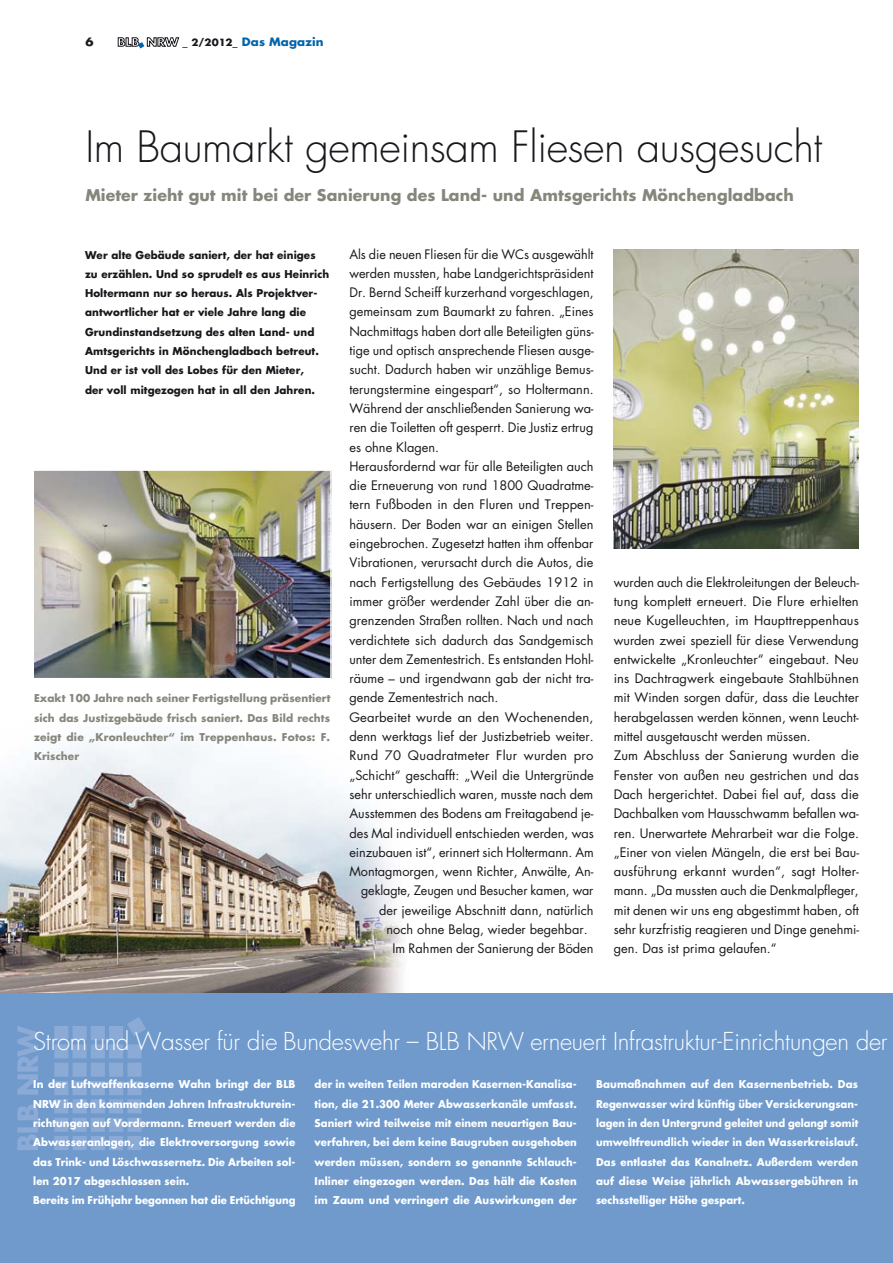
<style>
.page{position:relative;width:893px;height:1263px;background:#fff}
.page>*{position:absolute;margin:0;border:0;box-sizing:border-box;transform-origin:0 0}
.t1{font:300 42px "Futura";letter-spacing:-.01em;color:#1a171c}
.t2{font:300 24px "Futura";letter-spacing:-.01em;color:#fff}
.t3{font:700 15.75px "Futura";letter-spacing:.005em;color:#87867c}
.t4{font:12.75px/19.4px "Futura";color:#1a171c}
.t5{font:12.75px "Futura";letter-spacing:.02em;color:#1a171c}
.t6{font:700 11.25px "Futura";letter-spacing:.01em;color:#0064ad;scale:1.05 1}
.t7{font:700 11.25px "Futura";color:#1a171c;scale:1.05 1}
.t8{font:700 10.5px/19.4px "Futura";letter-spacing:.005em;color:#fff}
.t9{font:700 10.5px/19.4px "Futura";letter-spacing:.01em;color:#1a171c}
.t10{font:700 10.5px/19.4px "Futura";letter-spacing:.005em;color:#fff;text-align:justify;scale:.96 1}
.t11{font:700 10.5px/19.4px "Futura";letter-spacing:.015em;color:#87867c;text-align:justify}
.s1{font-size:9.75px;color:#1a171c}
</style>
<div class="page">
<img style="left:0;top:738px;width:402px;height:255px">
<img style="left:36px;top:472px;width:293px;height:204px">
<div style="left:33px;top:469px;width:299px;height:210px;border:2px solid #fff"></div>
<img style="left:614px;top:250px;width:245px;height:298px">
<svg style="left:118px;top:37px;width:61px;height:11px"></svg>
<div style="left:0;top:993px;width:893px;height:270px;background:#709acc"></div>
<img style="left:17px;top:1017px;width:129px;height:133px">
<p class="t7" style="left:86px;top:34px;width:9px">6</p>
<p class="t6" style="left:183px;top:34px;width:136px"><span class="s1">_ 2/2012_</span> Das Magazin</p>
<h1 class="t1" style="left:85px;top:120px;width:738px">Im Baumarkt gemeinsam Fliesen ausgesucht</h1>
<p class="t3" style="left:85px;top:184px;width:710px">Mieter zieht gut mit bei der Sanierung des Land- und Amtsgerichts Mönchengladbach</p>
<p class="t9" style="left:85px;top:245px;width:246px">Wer alte Gebäude saniert, der hat einiges zu erzählen. Und so sprudelt es aus Heinrich Holtermann nur so heraus. Als Projektver&shy;antwortlicher hat er viele Jahre lang die Grundinstandsetzung des alten Land- und Amtsgerichts in Mönchengladbach betreut.<br>Und er ist voll des Lobes für den Mieter,<br>der voll mitgezogen hat in all den Jahren.</p>
<p class="t4" style="left:349px;top:244px;width:246px">Als die neuen Fliesen für die WCs ausgewählt</p>
<p class="t4" style="left:349px;top:263px;width:246px">werden mussten, habe Landgerichtspräsident</p>
<p class="t4" style="left:349px;top:283px;width:246px">Dr. Bernd Scheiff kurzerhand vorgeschlagen,</p>
<p class="t4" style="left:349px;top:302px;width:246px">gemeinsam zum Baumarkt zu fahren. „Eines</p>
<p class="t4" style="left:349px;top:321px;width:246px">Nachmittags haben dort alle Beteiligten güns-</p>
<p class="t4" style="left:349px;top:340px;width:246px">tige und optisch ansprechende Fliesen ausge-</p>
<p class="t4" style="left:349px;top:360px;width:246px">sucht. Dadurch haben wir unzählige Bemus-</p>
<p class="t4" style="left:349px;top:379px;width:246px">terungstermine eingespart“, so Holtermann.</p>
<p class="t4" style="left:349px;top:398px;width:246px">Während der anschließenden Sanierung wa-</p>
<p class="t4" style="left:349px;top:418px;width:246px">ren die Toiletten oft gesperrt. Die Justiz ertrug</p>
<p class="t4" style="left:349px;top:437px;width:91px">es ohne Klagen.</p>
<p class="t4" style="left:349px;top:456px;width:246px">Herausfordernd war für alle Beteiligten auch</p>
<p class="t4" style="left:349px;top:476px;width:246px">die Erneuerung von rund 1800 Quadratme-</p>
<p class="t4" style="left:349px;top:495px;width:246px">tern Fußboden in den Fluren und Treppen-</p>
<p class="t4" style="left:349px;top:514px;width:246px">häusern. Der Boden war an einigen Stellen</p>
<p class="t4" style="left:349px;top:533px;width:246px">eingebrochen. Zugesetzt hatten ihm offenbar</p>
<p class="t4" style="left:349px;top:553px;width:246px">Vibrationen, verursacht durch die Autos, die</p>
<p class="t4" style="left:349px;top:572px;width:245px">nach Fertigstellung des Gebäudes 1912 in</p>
<p class="t4" style="left:349px;top:591px;width:246px">immer größer werdender Zahl über die an-</p>
<p class="t4" style="left:349px;top:611px;width:246px">grenzenden Straßen rollten. Nach und nach</p>
<p class="t4" style="left:349px;top:630px;width:246px">verdichtete sich dadurch das Sandgemisch</p>
<p class="t4" style="left:349px;top:649px;width:246px">unter dem Zementestrich. Es entstanden Hohl-</p>
<p class="t4" style="left:349px;top:669px;width:246px">räume – und irgendwann gab der nicht tra-</p>
<p class="t4" style="left:349px;top:688px;width:151px">gende Zementestrich nach.</p>
<p class="t4" style="left:349px;top:707px;width:245px">Gearbeitet wurde an den Wochenenden,</p>
<p class="t4" style="left:349px;top:726px;width:246px">denn werktags lief der Justizbetrieb weiter.</p>
<p class="t5" style="left:349px;top:747px;width:246px">Rund 70 Quadratmeter Flur wurden pro</p>
<p class="t4" style="left:349px;top:765px;width:246px">„Schicht“ geschafft: „Weil die Untergründe</p>
<p class="t4" style="left:349px;top:784px;width:245px">sehr unterschiedlich waren, musste nach dem</p>
<p class="t4" style="left:349px;top:804px;width:246px">Ausstemmen des Bodens am Freitagabend je-</p>
<p class="t4" style="left:349px;top:823px;width:246px">des Mal individuell entschieden werden, was</p>
<p class="t4" style="left:349px;top:842px;width:246px">einzubauen ist“, erinnert sich Holtermann. Am</p>
<p class="t4" style="left:349px;top:862px;width:246px">Montagmorgen, wenn Richter, Anwälte, An-</p>
<p class="t4" style="left:361px;top:881px;width:234px">geklagte, Zeugen und Besucher kamen, war</p>
<p class="t4" style="left:379px;top:900px;width:216px">der jeweilige Abschnitt dann, natürlich</p>
<p class="t4" style="left:387px;top:919px;width:203px">noch ohne Belag, wieder begehbar.</p>
<p class="t4" style="left:393px;top:939px;width:202px">Im Rahmen der Sanierung der Böden</p>
<p class="t11" style="left:34px;top:688px;width:298px">Exakt 100 Jahre nach seiner Fertigstellung präsentiert sich das Justizgebäude frisch saniert. Das Bild rechts zeigt die „Kronleuchter“ im Treppenhaus. Fotos: F.<br>Krischer</p>
<p class="t4" style="left:614px;top:572px;width:247px">wurden auch die Elektroleitungen der Beleuch&shy;tung komplett erneuert. Die Flure erhielten neue Kugelleuchten, im Haupttreppenhaus wurden zwei speziell für diese Verwendung entwickelte „Kronleuchter“ eingebaut. Neu ins Dachtragwerk eingebaute Stahlbühnen mit Winden sorgen dafür, dass die Leuchter herabgelassen werden können, wenn Leucht&shy;mittel ausgetauscht werden müssen.<br>Zum Abschluss der Sanierung wurden die Fenster von außen neu gestrichen und das Dach hergerichtet. Dabei fiel auf, dass die Dachbalken vom Hausschwamm befallen wa&shy;ren. Unerwartete Mehrarbeit war die Folge. „Einer von vielen Mängeln, die erst bei Bau&shy;ausführung erkannt wurden“, sagt Holter&shy;mann. „Da mussten auch die Denkmalpfleger, mit denen wir uns eng abgestimmt haben, oft sehr kurzfristig reagieren und Dinge genehmi&shy;gen. Das ist prima gelaufen.“</p>
<h2 class="t2" style="left:33px;top:1026px;width:856px">Strom und Wasser für die Bundeswehr – BLB NRW erneuert Infrastruktur-Einrichtungen der</h2>
<p class="t8" style="left:33px;top:1074px;width:264px">In der Luftwaffenkaserne Wahn bringt der BLB NRW in den kommenden Jahren Infrastrukturein&shy;richtungen auf Vordermann. Erneuert werden die Abwasseranlagen, die Elektroversorgung sowie das Trink- und Löschwassernetz. Die Arbeiten sol&shy;len 2017 abgeschlossen sein.<br>Bereits im Frühjahr begonnen hat die Ertüchtigung</p>
<p class="t10" style="left:315px;top:1074px;width:275px">der in weiten Teilen maroden Kasernen-Kanalisa&shy;tion, die 21.300 Meter Abwasserkanäle umfasst.<br>Saniert wird teilweise mit einem neuartigen Bau&shy;verfahren, bei dem keine Baugruben ausgehoben werden müssen, sondern so genannte Schlauch-Inliner eingezogen werden. Das hält die Kosten im Zaum und verringert die Auswirkungen der</p>
<p class="t8" style="left:596px;top:1074px;width:264px;text-align:justify">Baumaßnahmen auf den Kasernenbetrieb. Das Regenwasser wird künftig über Versickerungsan&shy;lagen in den Untergrund geleitet und gelangt somit umweltfreundlich wieder in den Wasserkreislauf.<br>Das entlastet das Kanalnetz. Außerdem werden auf diese Weise jährlich Abwassergebühren in sechsstelliger Höhe gespart.</p>
</div>
